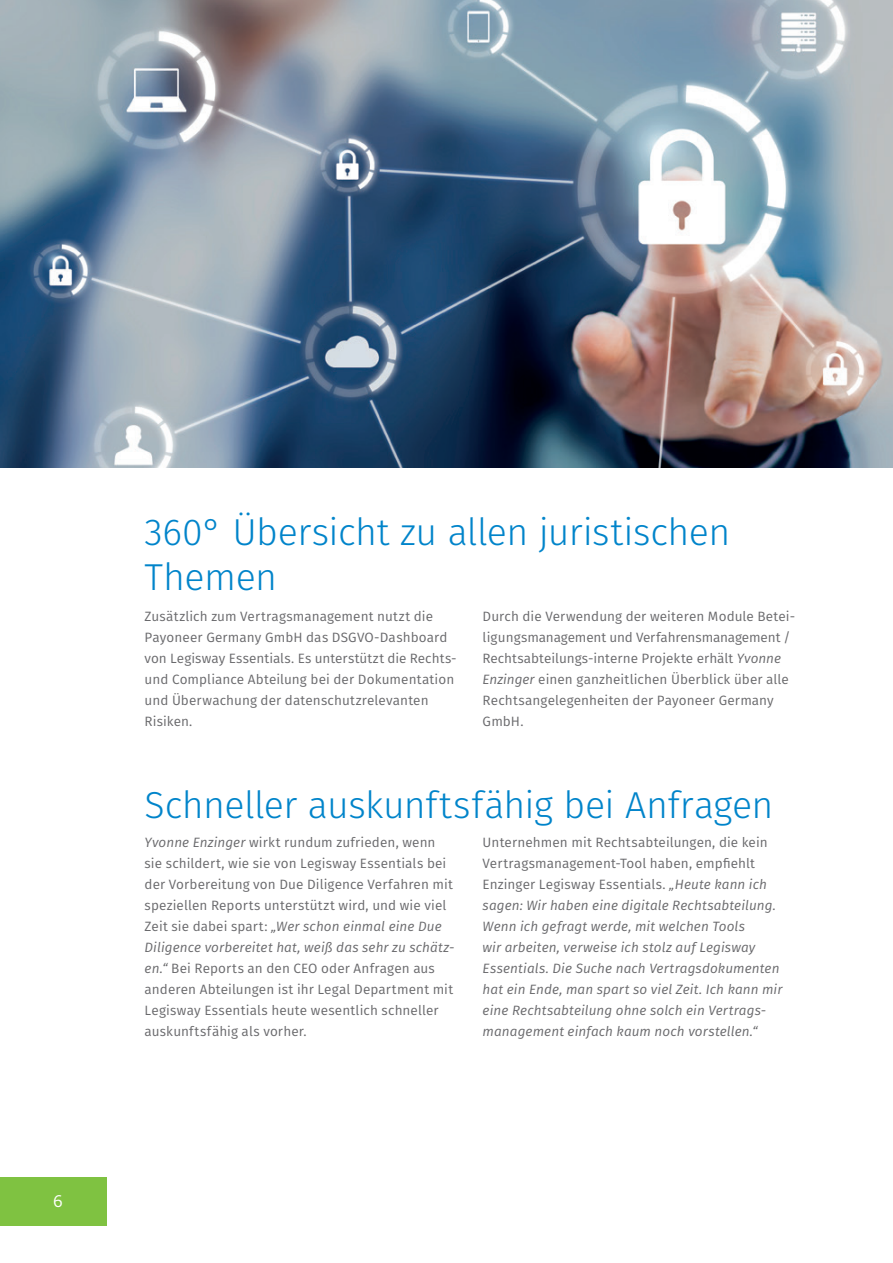
<style>
.page{position:relative;width:893px;height:1263px;background:#fff}
.page>*{position:absolute;margin:0;border:0;box-sizing:border-box;transform-origin:0 0}
.t1{font:300 37.5px/45px "Fira Sans";letter-spacing:-.015em;color:#0084ca}
.t2{font:300 18px "Bliss 2";color:#fff}
.t3{font:13.5px/21px "Fira Sans";letter-spacing:.005em;color:#69696c}
.t4{font:italic 13.5px/21px "Fira Sans";letter-spacing:.01em;color:#69696c}
.s1{font-style:italic}
.s2{font-style:normal}
</style>
<div class="page">
<div style="left:0;top:1177px;width:106px;height:49px;background:#7fc241"></div>
<img style="left:0;top:0;width:893px;height:468px">
<h2 class="t2" style="left:53px;top:1190px;width:11px">6</h2>
<h1 class="t1" style="left:145px;top:510px;width:587px">360° Übersicht zu allen juristischen<br>Themen</h1>
<p class="t3" style="left:145px;top:605px;width:314px">Zusätzlich zum Vertragsmanagement nutzt die Payoneer Germany GmbH das DSGVO-Dashboard von Legisway Essentials. Es unterstützt die Rechts&shy;und Compliance Abteilung bei der Dokumentation und Überwachung der datenschutzrelevanten Risiken.</p>
<p class="t3" style="left:483px;top:605px;width:314px">Durch die Verwendung der weiteren Module Betei&shy;ligungsmanagement und Verfahrensmanagement / Rechtsabteilungs-interne Projekte erhält <span class="s1">Yvonne Enzinger</span> einen ganzheitlichen Überblick über alle Rechtsangelegenheiten der Payoneer Germany GmbH.</p>
<h1 class="t1" style="left:145px;top:782px;width:630px">Schneller auskunftsfähig bei Anfragen</h1>
<p class="t3" style="left:145px;top:832px;width:312px"><span class="s1">Yvonne Enzinger</span> wirkt rundum zufrieden, wenn sie schildert, wie sie von Legisway Essentials bei der Vorbereitung von Due Diligence Verfahren mit speziellen Reports unterstützt wird, und wie viel Zeit sie dabei spart: <span class="s1">„Wer schon einmal eine Due Diligence vorbereitet hat, weiß das sehr zu schätz&shy;en.“</span> Bei Reports an den CEO oder Anfragen aus anderen Abteilungen ist ihr Legal Department mit Legisway Essentials heute wesentlich schneller auskunftsfähig als vorher.</p>
<p class="t4" style="left:483px;top:832px;width:301px"><span class="s2">Unternehmen mit Rechtsabteilungen, die kein Vertragsmanagement-Tool haben, empfiehlt Enzinger Legisway Essentials.</span> „Heute kann ich sagen: Wir haben eine digitale Rechtsabteilung.<br>Wenn ich gefragt werde, mit welchen Tools<br>wir arbeiten, verweise ich stolz auf Legisway Essentials. Die Suche nach Vertragsdokumenten hat ein Ende, man spart so viel Zeit. Ich kann mir eine Rechtsabteilung ohne solch ein Vertrags&shy;management einfach kaum noch vorstellen.“</p>
</div>
